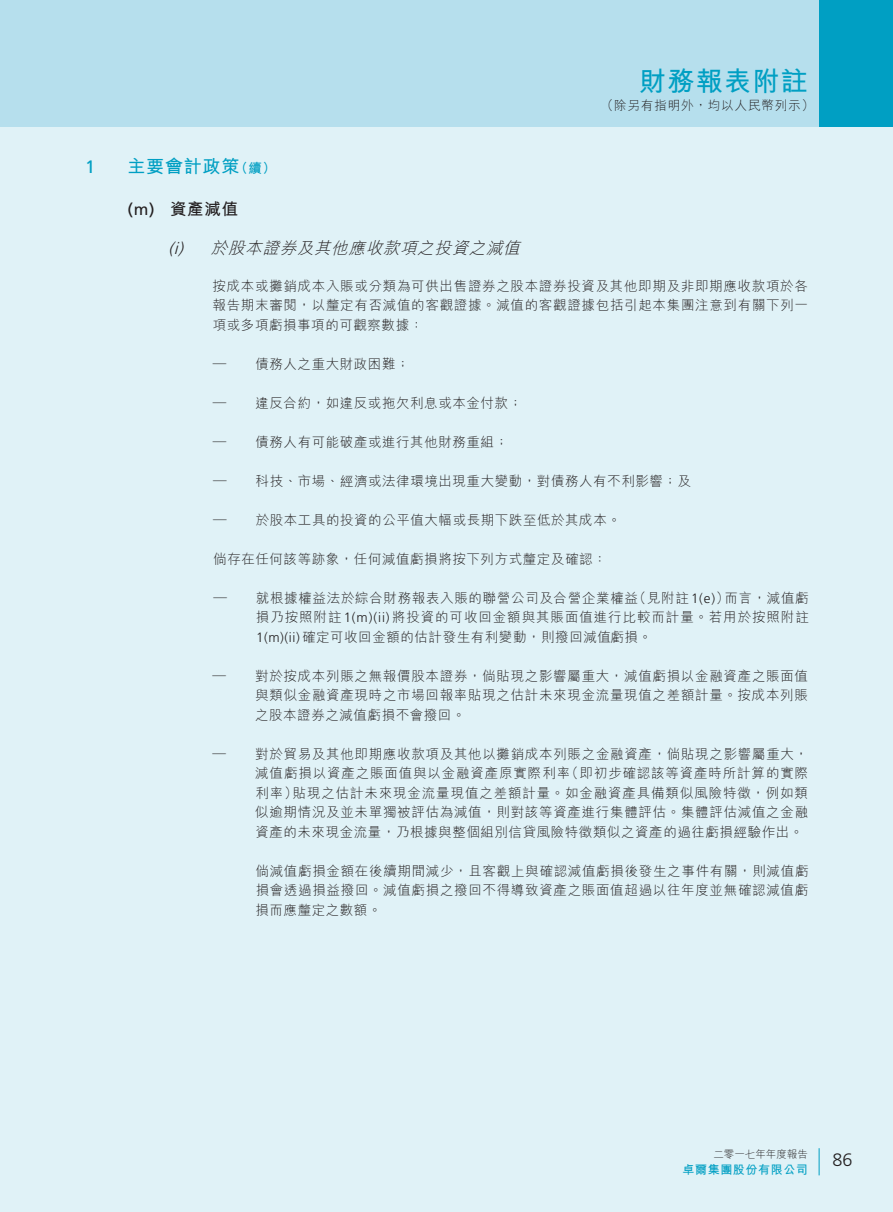
<style>
.page{position:relative;width:893px;height:1212px;background:#e0f2f7}
.page>*{position:absolute;margin:0;border:0;box-sizing:border-box;transform-origin:0 0}
.t1{font:700 27px "M Hei HK";letter-spacing:.05em;color:#009fc3}
.t2{font:700 18px "M Hei HK";letter-spacing:.04em;color:#009fc3}
.t3{font:300 18px "Frutiger LT Std";color:#231f20}
.t4{font:18px "Frutiger LT Std";color:#009fc3}
.t5{font:italic 300 16.5px "M Hei HK";color:#231f20}
.t6{font:700 16.5px "M Hei HK";color:#231f20}
.t7{font:16.5px "Frutiger LT Std";color:#231f20}
.t8{font:italic 300 16.5px "Frutiger LT Std";color:#231f20}
.t9{font:300 13.5px/19.5px "M Hei HK";letter-spacing:.05em;color:#231f20}
.t10{font:300 13.5px/19.5px "M Hei HK";letter-spacing:.07em;color:#231f20}
.t11{font:700 13.5px "M Hei HK";color:#009fc3}
.t12{font:300 12.75px "M Hei HK";letter-spacing:.05em;color:#231f20}
.t13{font:700 12px "M Hei HK";letter-spacing:.05em;color:#009fc3}
.t14{font:300 10.5px "M Hei HK";color:#231f20}
.s1{font-family:"Frutiger LT Std"}
</style>
<div class="page">
<div style="left:0;top:0;width:893px;height:127px;background:#b6dfed"></div>
<div style="left:820px;top:0;width:73px;height:127px;background:#009fc3"></div>
<svg style="left:819px;top:1148px;width:1px;height:27px"></svg>
<h2 class="t4" style="left:85px;top:157px;width:12px">1</h2>
<h2 class="t2" style="left:128px;top:154px;width:113px">主要會計政策</h2>
<p class="t11" style="left:234px;top:159px;width:43px">（續(</p>
<p class="t7" style="left:128px;top:200px;width:29px">m( )</p>
<p class="t6" style="left:170px;top:197px;width:70px">資產減值</p>
<p class="t8" style="left:168px;top:239px;width:21px">)i(</p>
<p class="t5" style="left:211px;top:237px;width:316px">於股本證券及其他應收款項之投資之減值</p>
<h1 class="t1" style="left:639px;top:61px;width:170px">財務報表附註</h1>
<p class="t12" style="left:601px;top:96px;width:215px">（除另有指明外，均以人民幣列示(</p>
<p class="t9" style="left:213px;top:275px;width:597px;text-align:justify">按成本或攤銷成本入賬或分類為可供出售證券之股本證券投資及其他即期及非即期應收款項於各報告期末審閱，以釐定有否減值的客觀證據。減值的客觀證據包括引起本集團注意到有關下列一項或多項虧損事項的可觀察數據：</p>
<p class="t9" style="left:255px;top:353px;width:156px">債務人之重大財政困難;</p>
<p class="t9" style="left:213px;top:353px;width:15px">—</p>
<p class="t9" style="left:213px;top:392px;width:15px">—</p>
<p class="t9" style="left:213px;top:431px;width:15px">—</p>
<p class="t9" style="left:213px;top:470px;width:15px">—</p>
<p class="t9" style="left:255px;top:392px;width:268px">違反合約，如違反或拖欠利息或本金付款;</p>
<p class="t9" style="left:256px;top:431px;width:254px">債務人有可能破產或進行其他財務重組;</p>
<p class="t9" style="left:256px;top:470px;width:437px">科技、市場、經濟或法律環境出現重大變動，對債務人有不利影響；及</p>
<p class="t9" style="left:256px;top:509px;width:367px">於股本工具的投資的公平值大幅或長期下跌至低於其成本。</p>
<p class="t9" style="left:213px;top:509px;width:15px">—</p>
<p class="t9" style="left:213px;top:548px;width:395px">倘存在任何該等跡象，任何減值虧損將按下列方式釐定及確認：</p>
<p class="t9" style="left:213px;top:587px;width:15px">—</p>
<p class="t9" style="left:213px;top:665px;width:15px">—</p>
<p class="t9" style="left:213px;top:743px;width:15px">—</p>
<p class="t9" style="left:633px;top:587px;width:98px">（見附註 <span class="s1">e(1 )</span> ）</p>
<p class="t9" style="left:724px;top:587px;width:86px">而言，減值虧</p>
<p class="t9" style="left:256px;top:587px;width:384px">就根據權益法於綜合財務報表入賬的聯營公司及合營企業權益</p>
<p class="t10" style="left:256px;top:607px;width:554px">損乃按照附註 <span class="s1">m(1 )( )i i</span> 將投資的可收回金額與其賬面值進行比較而計量。若用於按照附註<br><span class="s1">m(1 )( )i i</span> 確定可收回金額的估計發生有利變動，則撥回減值虧損。</p>
<p class="t9" style="left:255px;top:665px;width:554px">對於按成本列賬之無報價股本證券，倘貼現之影響屬重大，減值虧損以金融資產之賬面值</p>
<p class="t9" style="left:255px;top:685px;width:554px">與類似金融資產現時之市場回報率貼現之估計未來現金流量現值之差額計量。按成本列賬之股本證券之減值虧損不會撥回。</p>
<p class="t9" style="left:255px;top:743px;width:554px">對於貿易及其他即期應收款項及其他以攤銷成本列賬之金融資產，倘貼現之影響屬重大，</p>
<p class="t9" style="left:565px;top:763px;width:245px">（即初步確認該等資產時所計算的實際</p>
<p class="t9" style="left:293px;top:763px;width:517px;text-indent:-37px">減值虧損以資產之賬面值與以金融資產原實際利率<br>貼現之估計未來現金流量現值之差額計量。如金融資產具備類似風險特徵，例如類</p>
<p class="t9" style="left:255px;top:782px;width:554px">利率）<br>似逾期情況及並未單獨被評估為減值，則對該等資產進行集體評估。集體評估減值之金融資產的未來現金流量，乃根據與整個組別信貸風險特徵類似之資產的過往虧損經驗作出。</p>
<p class="t9" style="left:255px;top:860px;width:554px;text-align:justify">倘減值虧損金額在後續期間減少，且客觀上與確認減值虧損後發生之事件有關，則減值虧損會透過損益撥回。減值虧損之撥回不得導致資產之賬面值超過以往年度並無確認減值虧損而應釐定之數額。</p>
<p class="t14" style="left:713px;top:1147px;width:96px">二零一七年年度報告</p>
<h2 class="t3" style="left:832px;top:1150px;width:22px">86</h2>
<p class="t13" style="left:682px;top:1161px;width:127px">卓爾集團股份有限公司</p>
</div>
